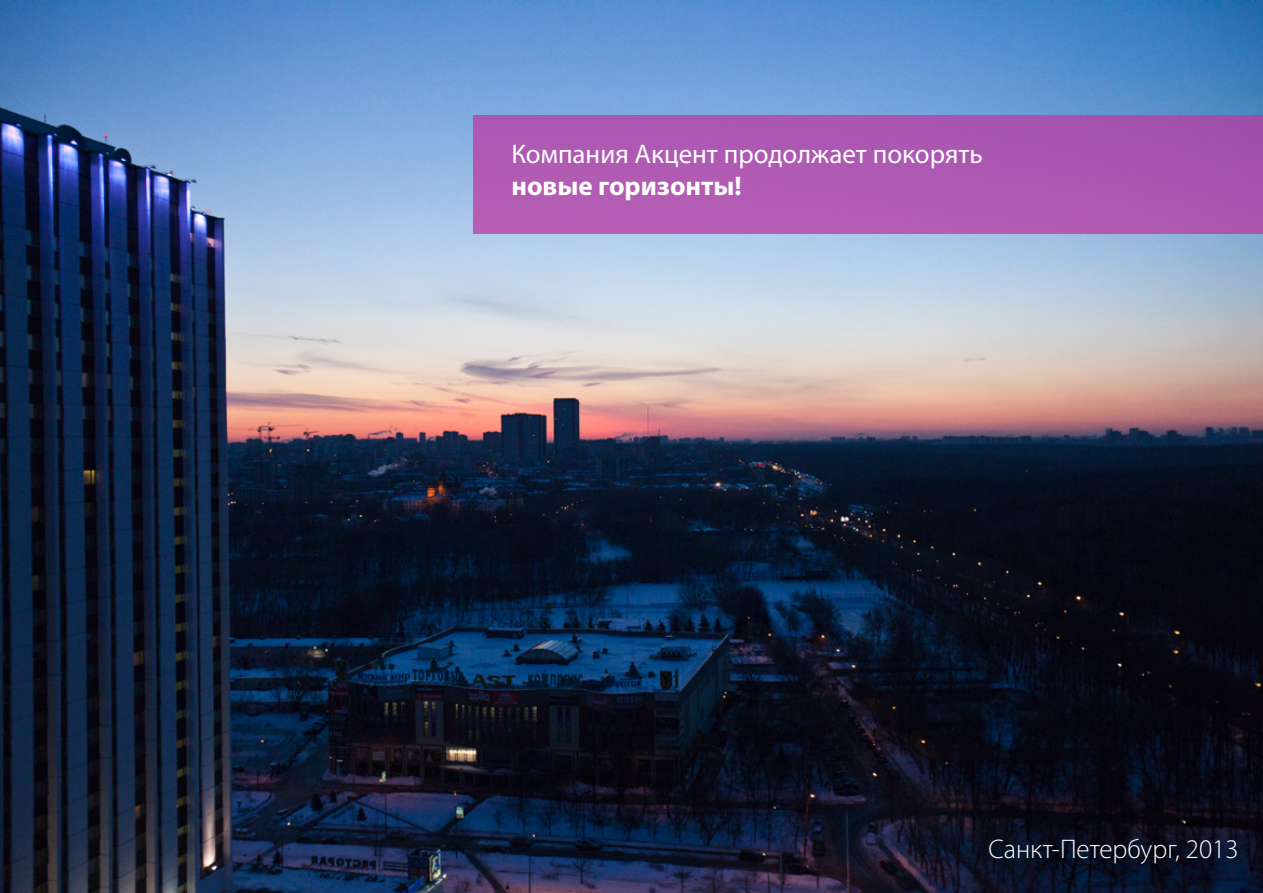
<style>
.page{position:relative;width:1263px;height:893px;background:#fff}
.page>*{position:absolute;margin:0;border:0;box-sizing:border-box;transform-origin:0 0}
.t1{font:27px "Myriad Pro";color:#fff}
.t2{font:300 27px "Myriad Pro";color:#fff}
.t3{font:700 27px "Myriad Pro";color:#fff}
</style>
<div class="page">
<img style="left:0;top:0;width:1263px;height:893px">
<div style="left:473px;top:115px;width:790px;height:118px;background:#ae59b2"></div>
<p class="t1" style="left:511px;top:137px;width:473px">Компания Акцент продолжает покорять</p>
<p class="t3" style="left:511px;top:169px;width:232px">новые горизонты!</p>
<p class="t2" style="left:988px;top:833px;width:252px">Санкт-Петербург, 2013</p>
</div>
